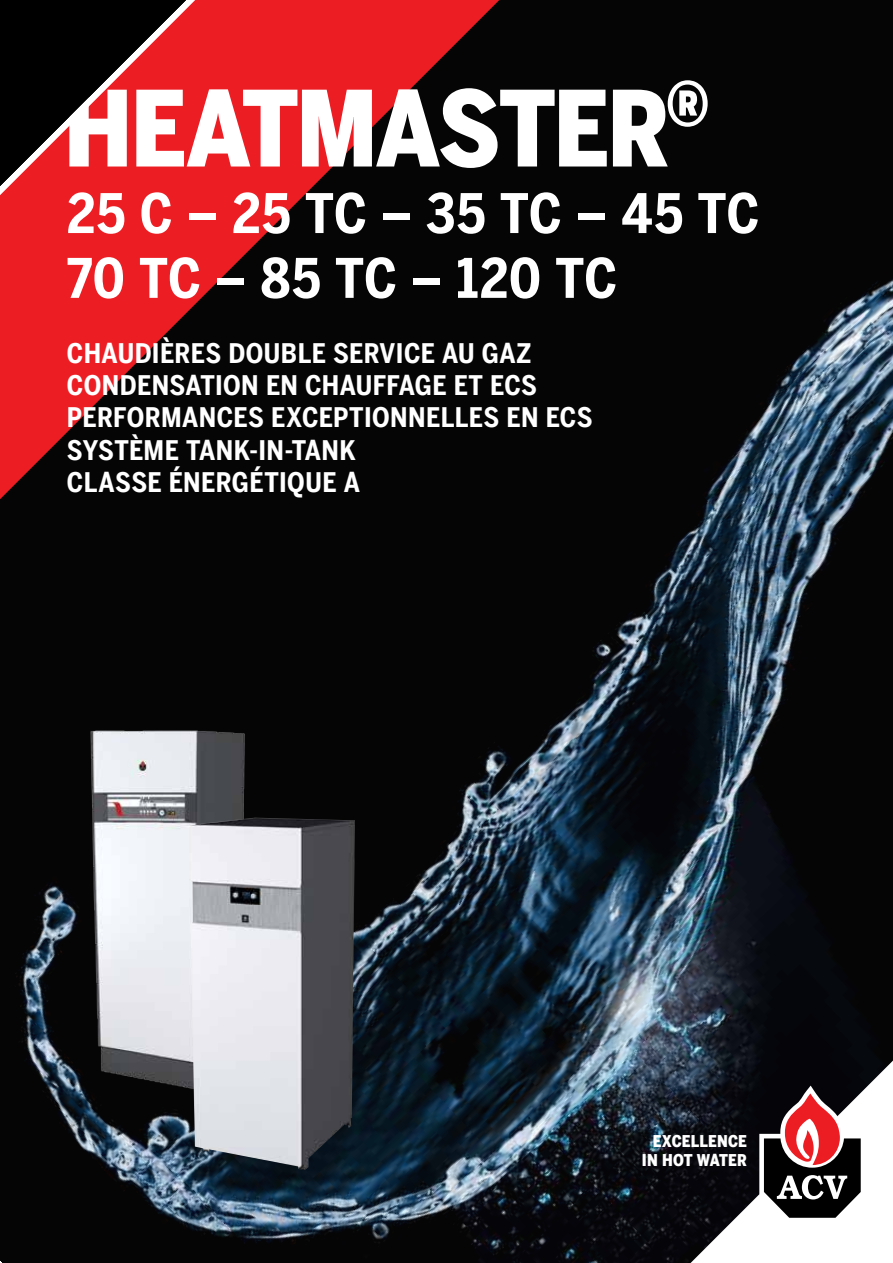
<style>
.page{position:relative;width:893px;height:1263px;background:#fff}
.page>*{position:absolute;margin:0;border:0;box-sizing:border-box;transform-origin:0 0}
.t1{font:900 103.8px "Benton Sans Cond";letter-spacing:-.02em;color:#fff}
.t2{font:700 54px/64.8px "Benton Sans Cond";letter-spacing:.005em;color:#fff}
.t3{font:700 27px/32.4px "Benton Sans Cond";letter-spacing:.015em;color:#fff}
.t4{font:900 16.35px/19.2px "Benton Sans Cond";letter-spacing:.01em;color:#fff;text-align:right}
</style>
<div class="page">
<img style="left:0;top:0;width:893px;height:1263px">
<img style="left:79px;top:710px;width:176px;height:390px">
<img style="left:188px;top:817px;width:167px;height:353px">
<svg style="left:691px;top:1060px;width:202px;height:203px"></svg>
<svg style="left:0;top:0;width:499px;height:499px;background:#660f12"></svg>
<img style="left:0;top:0;width:186px;height:186px">
<h1 class="t1" style="left:64px;top:67px;width:647px">HEATMASTER<sup>®</sup></h1>
<h2 class="t2" style="left:67px;top:181px;width:694px">25 C – 25 TC – 35 TC – 45 TC<br>70 TC – 85 TC – 120 TC</h2>
<p class="t3" style="left:67px;top:336px;width:527px">CHAUDIÈRES DOUBLE SERVICE AU GAZ<br>CONDENSATION EN CHAUFFAGE ET ECS<br>PERFORMANCES EXCEPTIONNELLES EN ECS<br>SYSTÈME TANK-IN-TANK<br>CLASSE ÉNERGÉTIQUE A</p>
<p class="t4" style="left:642px;top:1131px;width:107px">EXCELLENCE<br>IN HOT WATER</p>
</div>
